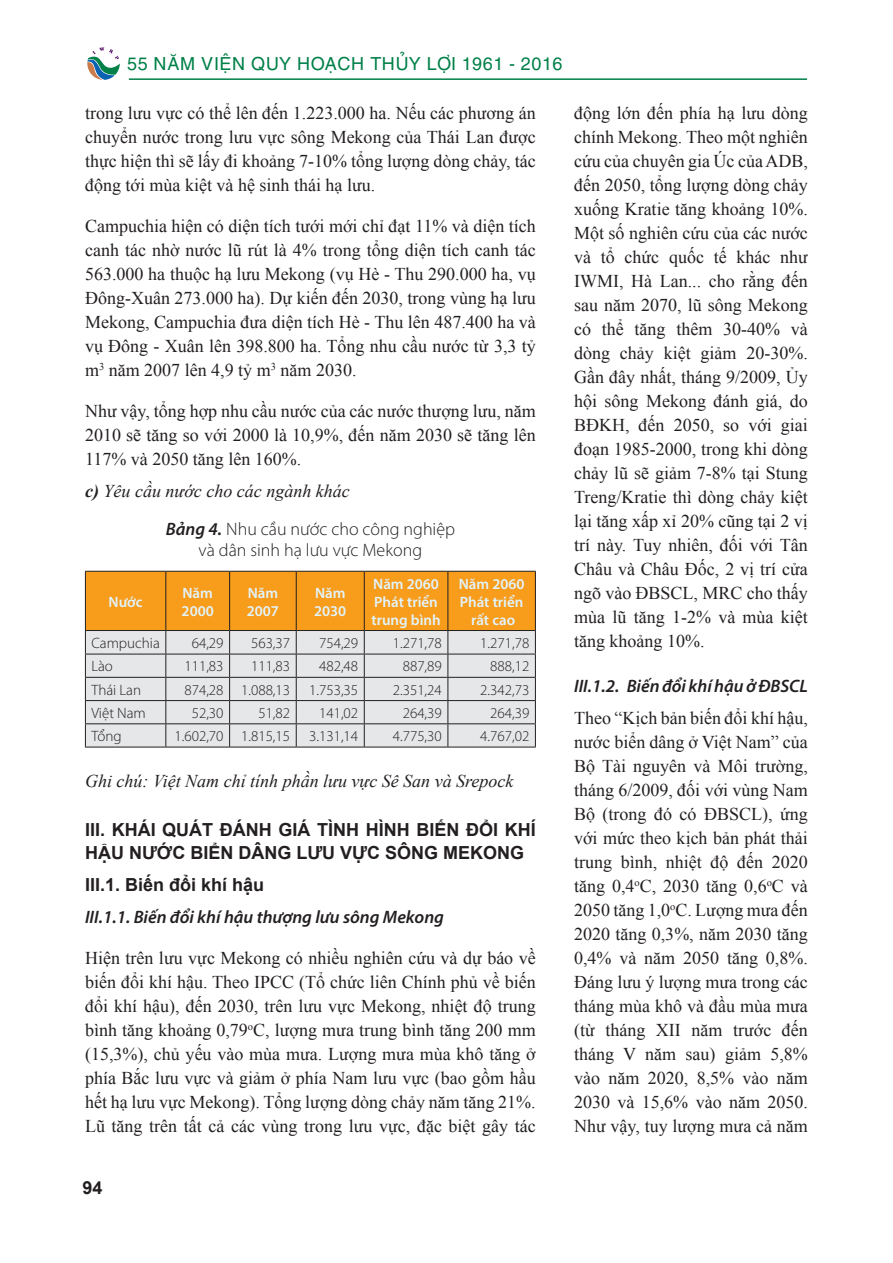
<style>
.page{position:relative;width:893px;height:1263px;background:#fff}
.page>*{position:absolute;margin:0;border:0;box-sizing:border-box;transform-origin:0 0}
.noi_dung{font:18px/24px "Times New Roman";color:#231f20;text-align:justify}
._1{font:700 18px/23.4px "Arial";color:#231f20}
.noi_dung-2{font:italic 18px "Times New Roman";color:#231f20}
._1_1{font:italic 600 18px "Myriad Pro";color:#231f20}
.hinh_anh{font:300 18px/21px "Myriad Pro";color:#231f20;text-align:center}
.t1{font:18px "UTM Helve";color:#018048}
.t2{font:300 15px "Myriad Pro";color:#231f20}
.t3{font:600 15px/18px "Myriad Pro";color:#e1f4fc}
.s1{font-weight:700}
.s2{font-weight:600;font-style:italic}
</style>
<div class="page">
<svg style="left:87px;top:47px;width:33px;height:33px"></svg>
<hr style="left:129px;top:78px;width:678px;height:2px;background:#018048">
<hr style="left:85px;top:747px;width:81px;height:1px;background:#231f20">
<hr style="left:166px;top:747px;width:64px;height:1px;background:#231f20">
<hr style="left:230px;top:747px;width:66px;height:1px;background:#231f20">
<hr style="left:296px;top:747px;width:68px;height:1px;background:#231f20">
<hr style="left:364px;top:747px;width:84px;height:1px;background:#231f20">
<hr style="left:448px;top:747px;width:88px;height:1px;background:#231f20">
<svg style="left:85px;top:571px;width:451px;height:176px;background:#e2c49c"></svg>
<p class="t1" style="left:127px;top:49px;width:437px">55 NĂM VIỆN QUY HOẠCH THỦY LỢI 1961 - 2016</p>
<p class="noi_dung" style="left:85px;top:100px;width:452px">trong lưu vực có thể lên đến 1.223.000 ha. Nếu các phương án chuyển nước trong lưu vực sông Mekong của Thái Lan được thực hiện thì sẽ lấy đi khoảng 7-10% tổng lượng dòng chảy, tác động tới mùa kiệt và hệ sinh thái hạ lưu.</p>
<p class="noi_dung" style="left:85px;top:213px;width:452px">Campuchia hiện có diện tích tưới mới chỉ đạt 11% và diện tích canh tác nhờ nước lũ rút là 4% trong tổng diện tích canh tác 563.000 ha thuộc hạ lưu Mekong (vụ Hè - Thu 290.000 ha, vụ Đông-Xuân 273.000 ha). Dự kiến đến 2030, trong vùng hạ lưu Mekong, Campuchia đưa diện tích Hè - Thu lên 487.400 ha và vụ Đông - Xuân lên 398.800 ha. Tổng nhu cầu nước từ 3,3 tỷ m<sup>3</sup> năm 2007 lên 4,9 tỷ m<sup>3</sup> năm 2030.</p>
<p class="noi_dung" style="left:85px;top:398px;width:452px">Như vậy, tổng hợp nhu cầu nước của các nước thượng lưu, năm 2010 sẽ tăng so với 2000 là 10,9%, đến năm 2030 sẽ tăng lên 117% và 2050 tăng lên 160%.</p>
<p class="noi_dung-2" style="left:85px;top:479px;width:266px"><span class="s1">c)</span> Yêu cầu nước cho các ngành khác</p>
<p class="hinh_anh" style="left:166px;top:519px;width:291px"><span class="s2">Bảng 4.</span> Nhu cầu nước cho công nghiệp và dân sinh hạ lưu vực Mekong</p>
<p class="t3" style="left:109px;top:592px;width:36px">Nước</p>
<p class="t3" style="left:182px;top:583px;width:34px">Năm<br>2000</p>
<p class="t3" style="left:247px;top:583px;width:34px">Năm<br>2007</p>
<p class="t3" style="left:314px;top:583px;width:34px">Năm<br>2030</p>
<p class="t3" style="left:371px;top:574px;width:71px">Năm 2060<br>Phát triển trung bình</p>
<p class="t3" style="left:459px;top:574px;width:67px;text-align:center">Năm 2060<br>Phát triển rất cao</p>
<p class="t2" style="left:91px;top:634px;width:70px">Campuchia</p>
<p class="t2" style="left:192px;top:634px;width:33px">64,29</p>
<p class="t2" style="left:251px;top:634px;width:41px">563,37</p>
<p class="t2" style="left:319px;top:634px;width:41px">754,29</p>
<p class="t2" style="left:393px;top:634px;width:51px">1.271,78</p>
<p class="t2" style="left:480px;top:634px;width:51px">1.271,78</p>
<p class="t2" style="left:91px;top:657px;width:23px">Lào</p>
<p class="t2" style="left:184px;top:657px;width:41px">111,83</p>
<p class="t2" style="left:251px;top:657px;width:41px">111,83</p>
<p class="t2" style="left:319px;top:657px;width:41px">482,48</p>
<p class="t2" style="left:403px;top:657px;width:41px">887,89</p>
<p class="t2" style="left:490px;top:657px;width:41px">888,12</p>
<p class="t2" style="left:91px;top:680px;width:51px">Thái Lan</p>
<p class="t2" style="left:184px;top:680px;width:41px">874,28</p>
<p class="t2" style="left:241px;top:680px;width:51px">1.088,13</p>
<p class="t2" style="left:309px;top:680px;width:51px">1.753,35</p>
<p class="t2" style="left:393px;top:680px;width:51px">2.351,24</p>
<p class="t2" style="left:480px;top:680px;width:51px">2.342,73</p>
<p class="t2" style="left:91px;top:704px;width:56px">Việt Nam</p>
<p class="t2" style="left:192px;top:704px;width:33px">52,30</p>
<p class="t2" style="left:258px;top:704px;width:33px">51,82</p>
<p class="t2" style="left:319px;top:704px;width:41px">141,02</p>
<p class="t2" style="left:403px;top:704px;width:41px">264,39</p>
<p class="t2" style="left:490px;top:704px;width:41px">264,39</p>
<p class="t2" style="left:91px;top:727px;width:32px">Tổng</p>
<p class="t2" style="left:174px;top:727px;width:51px">1.602,70</p>
<p class="t2" style="left:241px;top:727px;width:51px">1.815,15</p>
<p class="t2" style="left:309px;top:727px;width:51px">3.131,14</p>
<p class="t2" style="left:393px;top:727px;width:51px">4.775,30</p>
<p class="t2" style="left:480px;top:727px;width:51px">4.767,02</p>
<p class="noi_dung-2" style="left:85px;top:768px;width:430px">Ghi chú: Việt Nam chỉ tính phần lưu vực Sê San và Srepock</p>
<p class="_1" style="left:85px;top:818px;width:452px">III. KHÁI QUÁT ĐÁNH GIÁ TÌNH HÌNH BIẾN ĐỔI KHÍ<br>HẬU NƯỚC BIỂN DÂNG LƯU VỰC SÔNG MEKONG</p>
<p class="_1" style="left:85px;top:873px;width:181px">III.1. Biến đổi khí hậu</p>
<p class="_1_1" style="left:85px;top:905px;width:360px">III.1.1. Biến đổi khí hậu thượng lưu sông Mekong</p>
<p class="noi_dung" style="left:85px;top:945px;width:452px">Hiện trên lưu vực Mekong có nhiều nghiên cứu và dự báo về biến đổi khí hậu. Theo IPCC (Tổ chức liên Chính phủ về biến đổi khí hậu), đến 2030, trên lưu vực Mekong, nhiệt độ trung bình tăng khoảng 0,79<sup>o</sup>C, lượng mưa trung bình tăng 200 mm (15,3%), chủ yếu vào mùa mưa. Lượng mưa mùa khô tăng ở phía Bắc lưu vực và giảm ở phía Nam lưu vực (bao gồm hầu hết hạ lưu vực Mekong). Tổng lượng dòng chảy năm tăng 21%.<br>Lũ tăng trên tất cả các vùng trong lưu vực, đặc biệt gây tác</p>
<p class="noi_dung" style="left:574px;top:100px;width:235px">động lớn đến phía hạ lưu dòng chính Mekong. Theo một nghiên cứu của chuyên gia Úc của ADB, đến 2050, tổng lượng dòng chảy xuống Kratie tăng khoảng 10%.<br>Một số nghiên cứu của các nước và tổ chức quốc tế khác như IWMI, Hà Lan... cho rằng đến sau năm 2070, lũ sông Mekong có thể tăng thêm 30-40% và dòng chảy kiệt giảm 20-30%.<br>Gần đây nhất, tháng 9/2009, Ủy hội sông Mekong đánh giá, do BĐKH, đến 2050, so với giai đoạn 1985-2000, trong khi dòng chảy lũ sẽ giảm 7-8% tại Stung Treng/Kratie thì dòng chảy kiệt lại tăng xấp xỉ 20% cũng tại 2 vị trí này. Tuy nhiên, đối với Tân Châu và Châu Đốc, 2 vị trí cửa ngõ vào ĐBSCL, MRC cho thấy mùa lũ tăng 1-2% và mùa kiệt tăng khoảng 10%.</p>
<p class="_1_1" style="left:574px;top:674px;width:235px">III.1.2. Biến đổi khí hậu ở ĐBSCL</p>
<p class="noi_dung" style="left:574px;top:706px;width:235px">Theo “Kịch bản biến đổi khí hậu, nước biển dâng ở Việt Nam” của Bộ Tài nguyên và Môi trường, tháng 6/2009, đối với vùng Nam Bộ (trong đó có ĐBSCL), ứng với mức theo kịch bản phát thải trung bình, nhiệt độ đến 2020 tăng 0,4<sup>o</sup>C, 2030 tăng 0,6<sup>o</sup>C và 2050 tăng 1,0<sup>o</sup>C. Lượng mưa đến 2020 tăng 0,3%, năm 2030 tăng 0,4% và năm 2050 tăng 0,8%.<br>Đáng lưu ý lượng mưa trong các tháng mùa khô và đầu mùa mưa (từ tháng XII năm trước đến tháng V năm sau) giảm 5,8% vào năm 2020, 8,5% vào năm 2030 và 15,6% vào năm 2050.<br>Như vậy, tuy lượng mưa cả năm</p>
<p class="_1" style="left:82px;top:1176px;width:22px">94</p>
</div>
